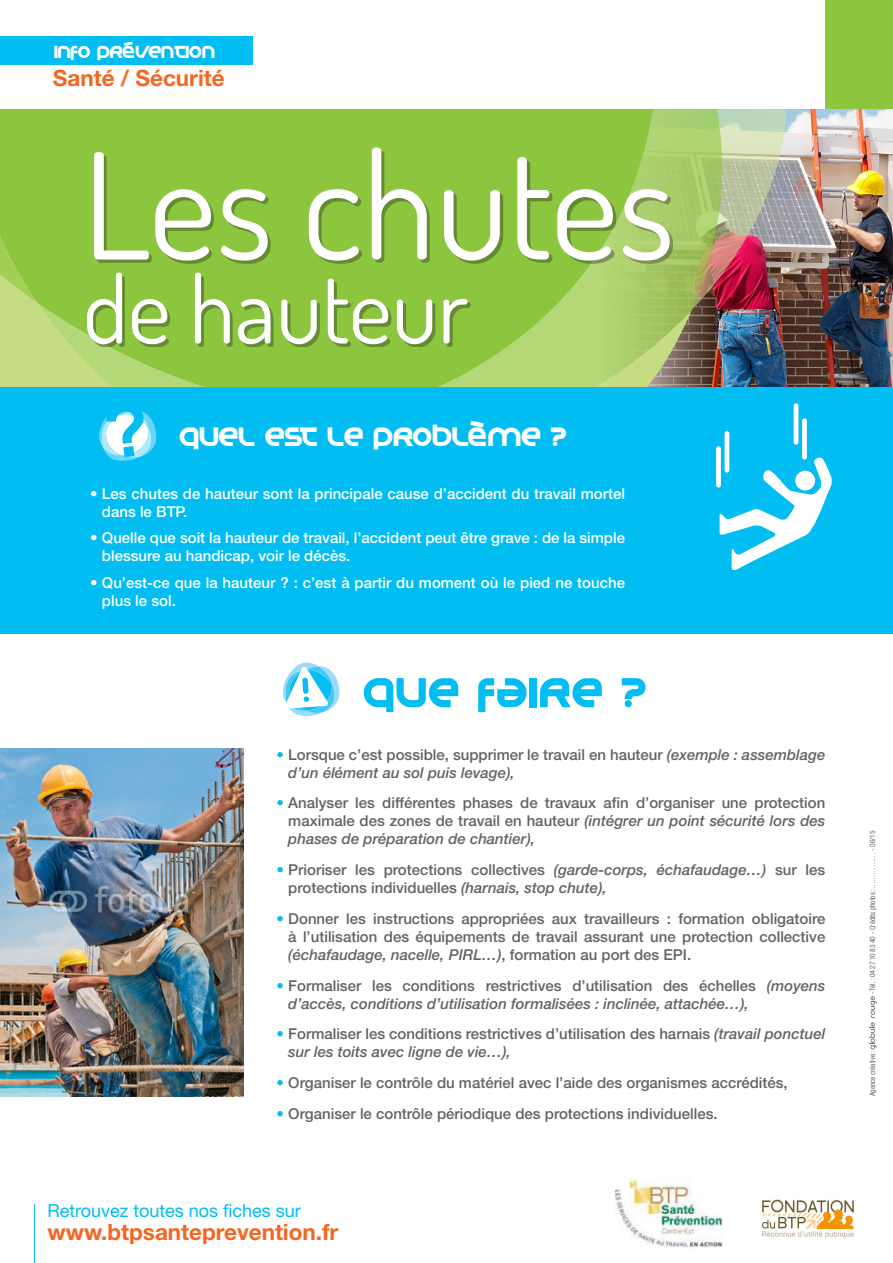
<style>
.page{position:relative;width:893px;height:1263px;background:#fff}
.page>*{position:absolute;margin:0;border:0;box-sizing:border-box;transform-origin:0 0}
.t1{font:147px "Dosis";color:#fff}
.t2{font:93px "Dosis";color:#fff}
.t3{font:57px "Planet Megapolis";letter-spacing:.025em;color:#01bdf2}
.t4{font:36px "Planet Megapolis";color:#fff}
.t5{font:23.55px "Planet Megapolis";color:#fff}
.t6{font:700 22.5px "Helvetica Neue LT Std";color:#f36621}
.t7{font:18px "Helvetica Neue LT Std";color:#01bdf2}
.t8{font:500 15px/18px "Helvetica Neue LT Std";color:#636366}
.t9{font:500 15px/18px "Helvetica Neue LT Std";color:#fff}
.t10{font:italic 500 15px/18px "Helvetica Neue LT Std";color:#636366}
.t11{font:condensed 7.5px "Helvetica Neue LT Std";letter-spacing:-.02em;color:#6c6d70}
.s1{color:#01bdf2}
.s2{font-style:italic}
.s3{font-style:normal;color:#01bdf2}
.s4{font-style:normal}
</style>
<div class="page">
<svg style="left:869px;top:996px;width:8px;height:53px"></svg>
<img style="left:761px;top:1199px;width:93px;height:39px">
<img style="left:614px;top:1178px;width:109px;height:70px">
<img style="left:739px;top:109px;width:154px;height:278px">
<img style="left:739px;top:109px;width:66px;height:201px">
<img style="left:679px;top:109px;width:60px;height:278px">
<svg style="left:0;top:109px;width:679px;height:278px;background:#97ca4e"></svg>
<div style="left:825px;top:0;width:68px;height:109px;background:#8bc63e"></div>
<div style="left:0;top:387px;width:893px;height:247px;background:#01bdf2"></div>
<svg style="left:99px;top:411px;width:57px;height:50px"></svg>
<svg style="left:283px;top:662px;width:56px;height:54px"></svg>
<svg style="left:720px;top:457px;width:112px;height:114px"></svg>
<div style="left:802px;top:418px;width:5px;height:42px;background:#fff;border-radius:2px"></div>
<hr style="left:794px;top:403px;width:4px;height:42px;background:#fff;border-radius:2px">
<div style="left:716px;top:446px;width:5px;height:42px;background:#fff;border-radius:2px"></div>
<div style="left:724px;top:431px;width:5px;height:42px;background:#fff;border-radius:2px"></div>
<div style="left:0;top:36px;width:253px;height:29px;background:#01bdf2"></div>
<img style="left:0;top:749px;width:244px;height:347px">
<div style="left:90px;top:151px;width:583px;height:196px;background:#231f20;opacity:.36"></div>
<hr style="left:34px;top:1204px;width:1px;height:59px;background:#01bdf2">
<p class="t5" style="left:54px;top:35px;width:162px">info prévention</p>
<p class="t6" style="left:53px;top:64px;width:173px">Santé / Sécurité</p>
<p class="t1" style="left:83px;top:109px;width:593px">Les chutes</p>
<p class="t2" style="left:83px;top:248px;width:387px">de hauteur</p>
<p class="t4" style="left:180px;top:411px;width:389px">quel est le problème ?</p>
<p class="t9" style="left:102px;top:484px;width:525px;text-indent:-12px">• Les chutes de hauteur sont la principale cause d’accident du travail mortel dans le BTP.</p>
<p class="t9" style="left:102px;top:529px;width:525px;text-indent:-12px">• Quelle que soit la hauteur de travail, l’accident peut être grave : de la simple blessure au handicap, voir le décès.</p>
<p class="t9" style="left:102px;top:573px;width:525px;text-indent:-12px">• Qu’est-ce que la hauteur ? : c’est à partir du moment où le pied ne touche plus le sol.</p>
<p class="t3" style="left:364px;top:651px;width:285px">que faire ?</p>
<p class="t8" style="left:288px;top:745px;width:539px;text-indent:-12px"><span class="s1">•</span> Lorsque c’est possible, supprimer le travail en hauteur <span class="s2">(exemple : assemblage d’un élément au sol puis levage),</span></p>
<p class="t8" style="left:288px;top:794px;width:539px;text-align:justify;text-indent:-12px"><span class="s1">•</span> Analyser les différentes phases de travaux afin d’organiser une protection maximale des zones de travail en hauteur <span class="s2">(intégrer un point sécurité lors des phases de préparation de chantier),</span></p>
<p class="t8" style="left:288px;top:861px;width:539px;text-indent:-12px"><span class="s1">•</span> Prioriser les protections collectives <span class="s2">(garde-corps, échafaudage…)</span> sur les protections individuelles <span class="s2">(harnais, stop chute),</span></p>
<p class="t8" style="left:288px;top:909px;width:539px;text-align:justify;text-indent:-12px"><span class="s1">•</span> Donner les instructions appropriées aux travailleurs : formation obligatoire à l’utilisation des équipements de travail assurant une protection collective <span class="s2">(échafaudage, nacelle, PIRL…)</span>, formation au port des EPI.</p>
<p class="t10" style="left:288px;top:976px;width:539px;text-indent:-12px"><span class="s3">•</span> <span class="s4">Formaliser les conditions restrictives d’utilisation des échelles</span> (moyens d’accès, conditions d’utilisation formalisées : inclinée, attachée…),</p>
<p class="t8" style="left:288px;top:1025px;width:539px;text-indent:-12px"><span class="s1">•</span> Formaliser les conditions restrictives d’utilisation des harnais <span class="s2">(travail ponctuel sur les toits avec ligne de vie…),</span></p>
<p class="t8" style="left:277px;top:1074px;width:513px"><span class="s1">•</span> Organiser le contrôle du matériel avec l’aide des organismes accrédités,</p>
<p class="t8" style="left:277px;top:1104px;width:443px"><span class="s1">•</span> Organiser le contrôle périodique des protections individuelles.</p>
<p class="t7" style="left:48px;top:1200px;width:255px">Retrouvez toutes nos fiches sur</p>
<p class="t6" style="left:48px;top:1218px;width:292px">www.btpsanteprevention.fr</p>
<p class="t11" style="left:868px;top:994px;width:165px;rotate:-90deg">- Tél. : 04 27 10 83 40 - Crédits photos :…………… - 06/15</p>
<p class="t11" style="left:868px;top:1096px;width:47px;rotate:-90deg">Agence créative :</p>
</div>
